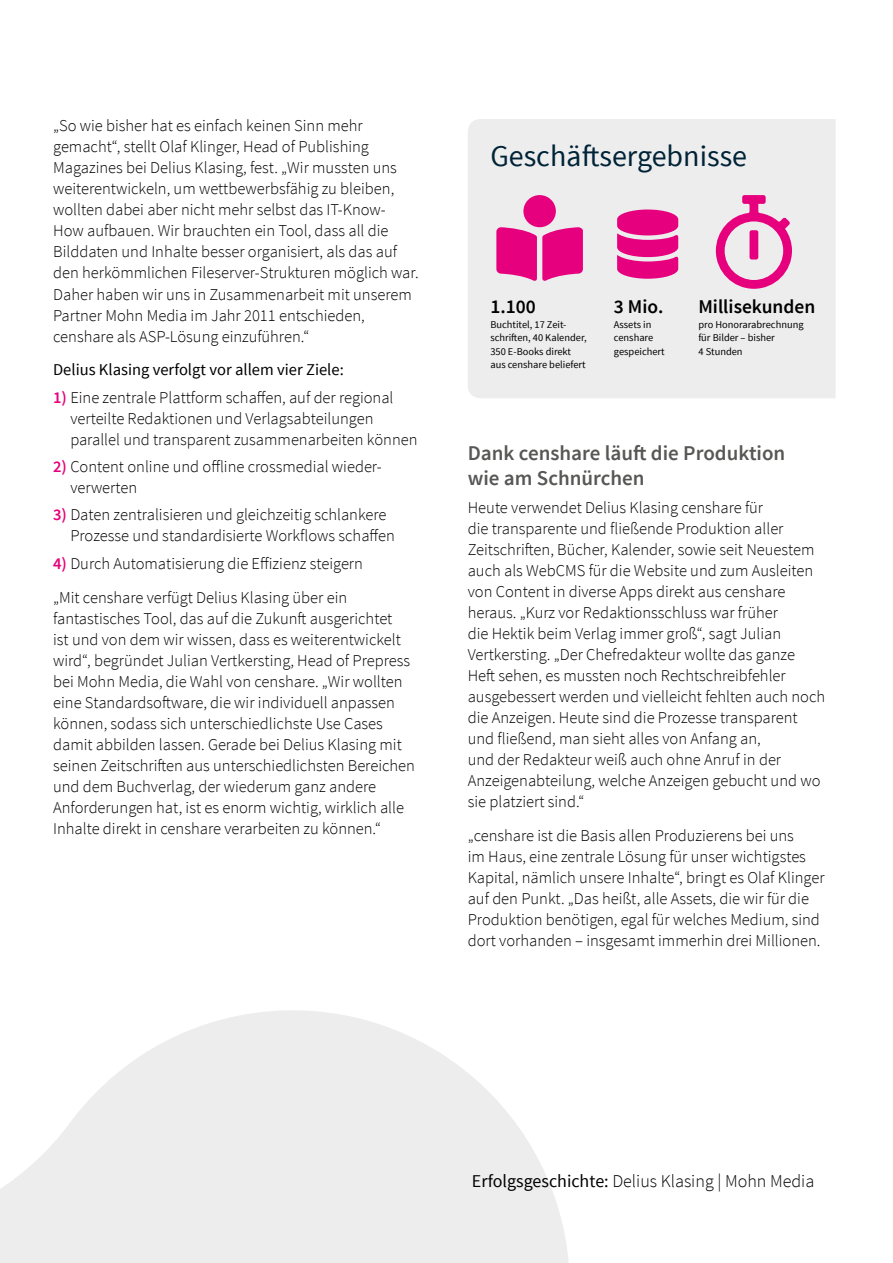
<style>
.page{position:relative;width:893px;height:1263px;background:#fff}
.page>*{position:absolute;margin:0;border:0;box-sizing:border-box;transform-origin:0 0}
.t1{font:30px "Source Sans Pro";color:#002337}
.t2{font:600 21px/25.5px "Source Sans Pro";color:#575756}
.t3{font:600 19.5px "Source Sans Pro";color:#000}
.t4{font:300 18px "Source Sans Pro";color:#000}
.t5{font:300 16.5px/21px "Source Sans Pro";color:#000}
.t6{font:16.5px "Source Sans Pro";color:#000}
.t7{font:10.35px/13.4px "Source Sans Pro";color:#000}
.s1{font-weight:600;color:#e6007d}
.s2{font-weight:400}
</style>
<div class="page">
<svg style="left:0;top:1010px;width:569px;height:253px;fill:#ededed"></svg>
<div style="left:468px;top:119px;width:368px;height:279px;background:#ededed"></div>
<svg style="left:617px;top:209px;width:61px;height:70px;background:#e73194"></svg>
<svg style="left:716px;top:195px;width:76px;height:94px;background:#ea9bc6"></svg>
<svg style="left:496px;top:195px;width:87px;height:86px;background:#e85ca8"></svg>
<p class="t5" style="left:53px;top:116px;width:367px">„So wie bisher hat es einfach keinen Sinn mehr gemacht“, stellt Olaf Klinger, Head of Publishing Magazines bei Delius Klasing, fest. „Wir mussten uns weiterentwickeln, um wettbewerbsfähig zu bleiben, wollten dabei aber nicht mehr selbst das IT-Know-How aufbauen. Wir brauchten ein Tool, dass all die Bilddaten und Inhalte besser organisiert, als das auf den herkömmlichen Fileserver-Strukturen möglich war.<br>Daher haben wir uns in Zusammenarbeit mit unserem Partner Mohn Media im Jahr 2011 entschieden, censhare als ASP-Lösung einzuführen.“</p>
<p class="t6" style="left:53px;top:360px;width:292px">Delius Klasing verfolgt vor allem vier Ziele:</p>
<p class="t5" style="left:70px;top:387px;width:349px;text-indent:-17px"><span class="s1">1)</span> Eine zentrale Plattform schaffen, auf der regional verteilte Redaktionen und Verlagsabteilungen parallel und transparent zusammenarbeiten können</p>
<p class="t5" style="left:70px;top:456px;width:313px;text-indent:-17px"><span class="s1">2)</span> Content online und offline crossmedial wieder&shy;verwerten</p>
<p class="t5" style="left:70px;top:504px;width:326px;text-indent:-17px"><span class="s1">3)</span> Daten zentralisieren und gleichzeitig schlankere<br>Prozesse und standardisierte Workflows schaffen</p>
<p class="t5" style="left:53px;top:546px;width:311px;line-height:33.8px"><span class="s1">4)</span> Durch Automatisierung die Effizienz steigern „Mit censhare verfügt Delius Klasing über ein</p>
<p class="t5" style="left:53px;top:608px;width:363px">fantastisches Tool, das auf die Zukunft ausgerichtet<br>ist und von dem wir wissen, dass es weiterentwickelt wird“, begründet Julian Vertkersting, Head of Prepress bei Mohn Media, die Wahl von censhare. „Wir wollten eine Standardsoftware, die wir individuell anpassen können, sodass sich unterschiedlichste Use Cases damit abbilden lassen. Gerade bei Delius Klasing mit seinen Zeitschriften aus unterschiedlichsten Bereichen und dem Buchverlag, der wiederum ganz andere Anforderungen hat, ist es enorm wichtig, wirklich alle Inhalte direkt in censhare verarbeiten zu können.“</p>
<h1 class="t1" style="left:490px;top:138px;width:258px">Geschäftsergebnisse</h1>
<p class="t3" style="left:490px;top:295px;width:47px">1.100</p>
<p class="t7" style="left:490px;top:318px;width:98px">Buchtitel, 17 Zeit&shy;schriften, 40 Kalender,<br>350 E-Books direkt aus censhare beliefert</p>
<p class="t3" style="left:614px;top:295px;width:51px">3 Mio.</p>
<p class="t7" style="left:614px;top:318px;width:52px">Assets in censhare gespeichert</p>
<p class="t3" style="left:698px;top:295px;width:118px">Millisekunden</p>
<p class="t7" style="left:698px;top:318px;width:107px">pro Honorarabrechnung für Bilder – bisher<br>4 Stunden</p>
<p class="t2" style="left:468px;top:441px;width:319px">Dank censhare läuft die Produktion wie am Schnürchen</p>
<p class="t5" style="left:468px;top:497px;width:359px">Heute verwendet Delius Klasing censhare für<br>die transparente und fließende Produktion aller Zeitschriften, Bücher, Kalender, sowie seit Neuestem auch als WebCMS für die Website und zum Ausleiten von Content in diverse Apps direkt aus censhare heraus. „Kurz vor Redaktionsschluss war früher<br>die Hektik beim Verlag immer groß“, sagt Julian Vertkersting. „Der Chefredakteur wollte das ganze Heft sehen, es mussten noch Rechtschreibfehler ausgebessert werden und vielleicht fehlten auch noch die Anzeigen. Heute sind die Prozesse transparent und fließend, man sieht alles von Anfang an,<br>und der Redakteur weiß auch ohne Anruf in der Anzeigenabteilung, welche Anzeigen gebucht und wo sie platziert sind.“</p>
<p class="t5" style="left:468px;top:825px;width:358px">„censhare ist die Basis allen Produzierens bei uns<br>im Haus, eine zentrale Lösung für unser wichtigstes Kapital, nämlich unsere Inhalte“, bringt es Olaf Klinger auf den Punkt. „Das heißt, alle Assets, die wir für die Produktion benötigen, egal für welches Medium, sind dort vorhanden – insgesamt immerhin drei Millionen.</p>
<p class="t4" style="left:472px;top:1170px;width:344px"><span class="s2">Erfolgsgeschichte:</span> Delius Klasing | Mohn Media</p>
</div>
